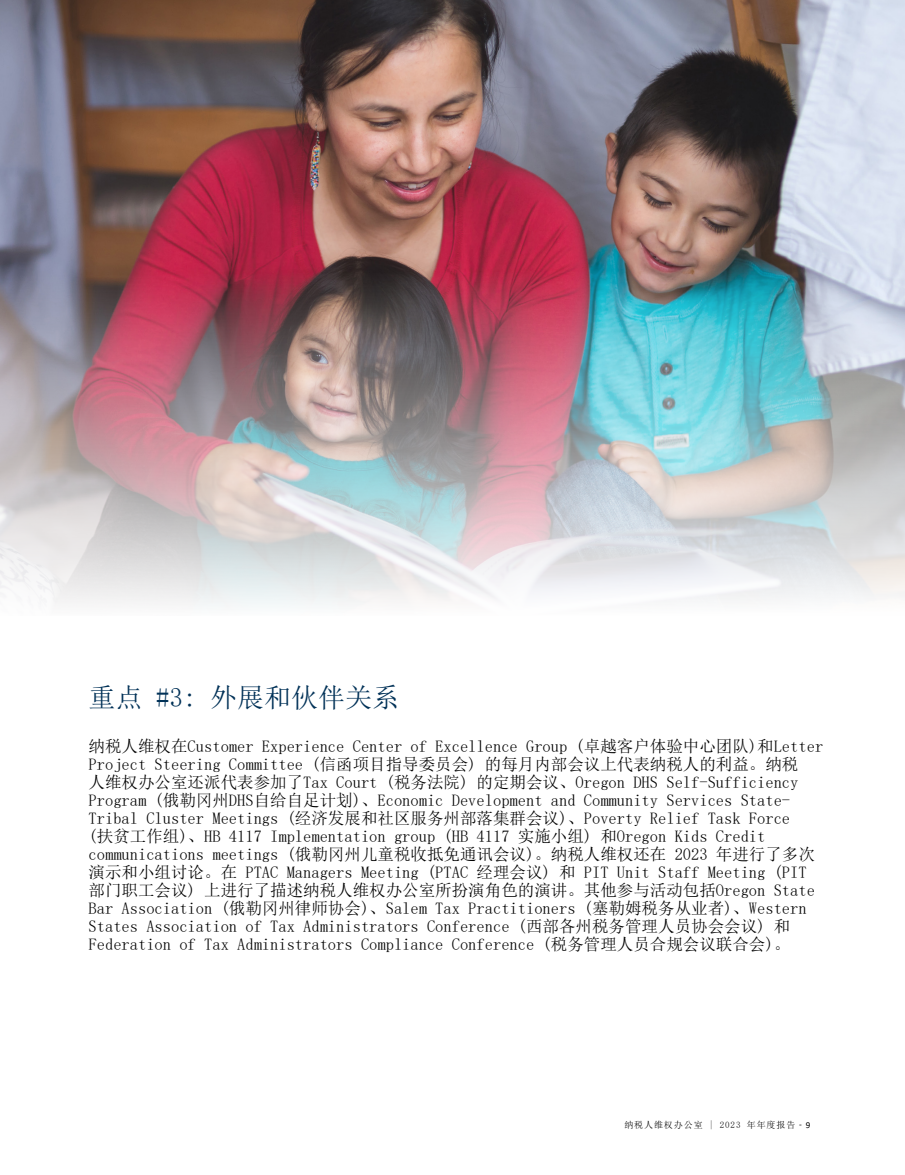
<style>
.page{position:relative;width:905px;height:1175px;background:#fff}
.page>*{position:absolute;margin:0;border:0;box-sizing:border-box;transform-origin:0 0}
.t1{font:27px "Sim Sun";color:#003157}
.t2{font:16.5px/18px "Sim Sun";color:#000}
.t3{font:9px "Sim Sun";letter-spacing:.1em;color:#000}
.s1{font-family:"Calibri"}
</style>
<div class="page">
<img style="left:0;top:0;width:904px;height:606px">
<h1 class="t1" style="left:89px;top:683px;width:312px">重点 #3: 外展和伙伴关系</h1>
<p class="t2" style="left:89px;top:737px;width:736px">纳税人维权在Customer Experience Center of Excellence Group (卓越客户体验中心团队)和Letter Project Steering Committee (信函项目指导委员会) 的每月内部会议上代表纳税人的利益。纳税<br>人维权办公室还派代表参加了Tax Court (税务法院) 的定期会议、Oregon DHS Self-Sufficiency Program (俄勒冈州DHS自给自足计划)、Economic Development and Community Services State-Tribal Cluster Meetings (经济发展和社区服务州部落集群会议)、Poverty Relief Task Force<br>(扶贫工作组)、HB 4117 Implementation group (HB 4117 实施小组) 和Oregon Kids Credit communications meetings (俄勒冈州儿童税收抵免通讯会议)。纳税人维权还在 2023 年进行了多次演示和小组讨论。在 PTAC Managers Meeting (PTAC 经理会议) 和 PIT Unit Staff Meeting (PIT部门职工会议) 上进行了描述纳税人维权办公室所扮演角色的演讲。其他参与活动包括Oregon State Bar Association (俄勒冈州律师协会)、Salem Tax Practitioners (塞勒姆税务从业者)、Western States Association of Tax Administrators Conference (西部各州税务管理人员协会会议) 和Federation of Tax Administrators Compliance Conference (税务管理人员合规会议联合会)。</p>
<p class="t3" style="left:624px;top:1120px;width:187px">纳税人维权办公室 | 2023 年年度报告 <span class="s1">- 9</span></p>
</div>
